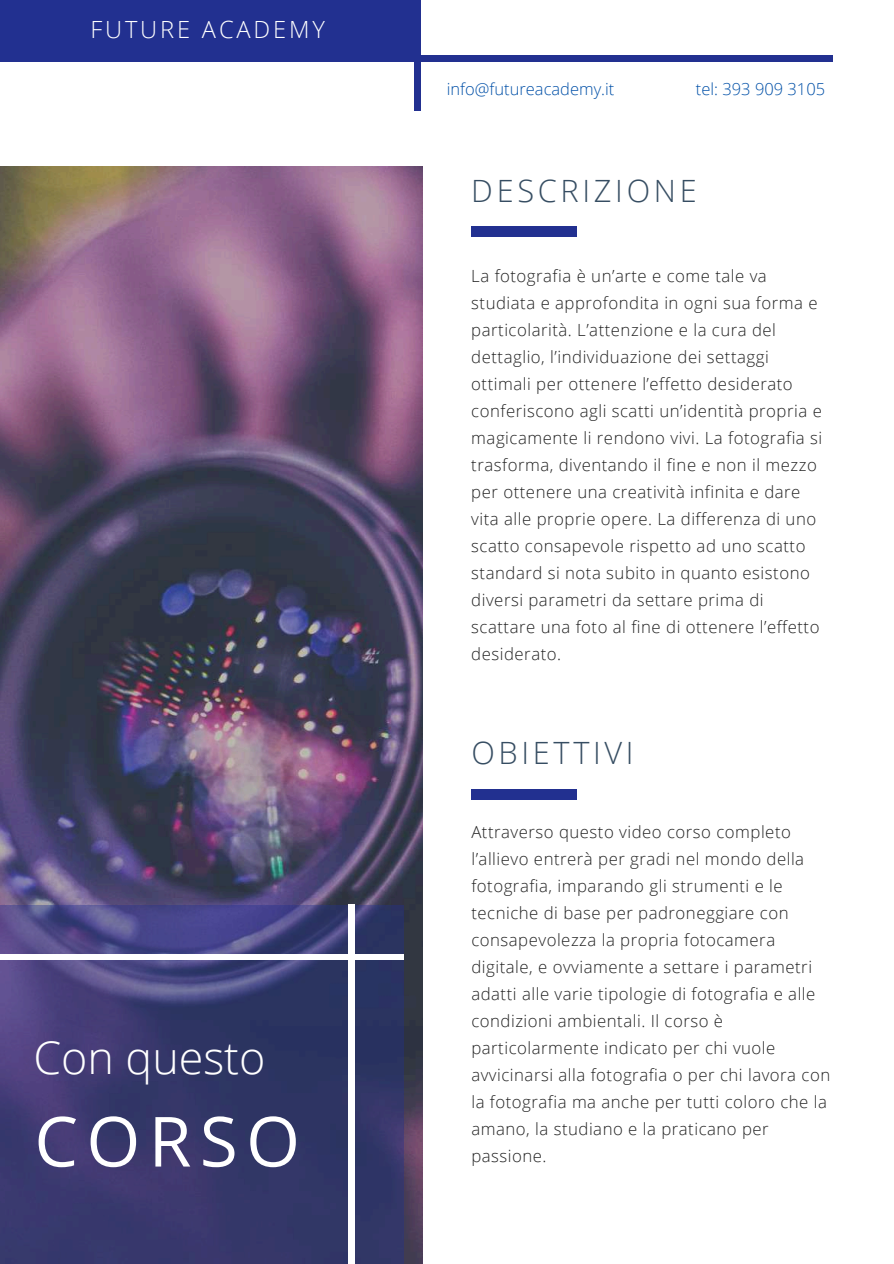
<style>
.page{position:relative;width:894px;height:1264px;background:#fff}
.page>*{position:absolute;margin:0;border:0;box-sizing:border-box;transform-origin:0 0}
.t1{font:69.15px "Open Sans";letter-spacing:.12em;color:#fff}
.t2{font:300 44.85px "Open Sans";color:#fff}
.t3{font:300 30.75px "Open Sans";letter-spacing:.12em;color:#364d62}
.t4{font:300 23.7px "Open Sans";letter-spacing:.12em;color:#fff}
.t5{font:300 16.8px/27px "Open Sans";letter-spacing:.03em;color:#222}
.t6{font:300 16.5px "Open Sans";color:#0351a8}
</style>
<div class="page">
<div style="left:414px;top:0;width:6px;height:111px;background:#223090"></div>
<img style="left:0;top:166px;width:422px;height:1097px">
<svg style="left:0;top:905px;width:404px;height:358px;background:#3b3b70"></svg>
<div style="left:471px;top:227px;width:106px;height:10px;background:#223090"></div>
<div style="left:471px;top:789px;width:106px;height:10px;background:#223090"></div>
<div style="left:0;top:56px;width:832px;height:5px;background:#223090"></div>
<div style="left:0;top:0;width:417px;height:57px;background:#223090"></div>
<div style="left:349px;top:905px;width:5px;height:358px;background:#fff"></div>
<div style="left:0;top:954px;width:404px;height:5px;background:#fff"></div>
<h3 class="t4" style="left:90px;top:12px;width:236px">FUTURE ACADEMY</h3>
<h2 class="t2" style="left:33px;top:1026px;width:233px">Con questo</h2>
<h1 class="t1" style="left:34px;top:1092px;width:267px">CORSO</h1>
<p class="t6" style="left:446px;top:77px;width:169px">info@futureacademy.it</p>
<p class="t6" style="left:695px;top:77px;width:131px">tel: 393 909 3105</p>
<h3 class="t3" style="left:471px;top:169px;width:227px">DESCRIZIONE</h3>
<p class="t5" style="left:471px;top:262px;width:352px">La fotografia è un’arte e come tale va studiata e approfondita in ogni sua forma e particolarità. L’attenzione e la cura del dettaglio, l’individuazione dei settaggi ottimali per ottenere l’effetto desiderato conferiscono agli scatti un’identità propria e magicamente li rendono vivi. La fotografia si trasforma, diventando il fine e non il mezzo per ottenere una creatività infinita e dare vita alle proprie opere. La differenza di uno scatto consapevole rispetto ad uno scatto standard si nota subito in quanto esistono diversi parametri da settare prima di scattare una foto al fine di ottenere l’effetto desiderato.</p>
<h3 class="t3" style="left:471px;top:731px;width:164px">OBIETTIVI</h3>
<p class="t5" style="left:471px;top:818px;width:360px">Attraverso questo video corso completo l’allievo entrerà per gradi nel mondo della fotografia, imparando gli strumenti e le tecniche di base per padroneggiare con consapevolezza la propria fotocamera digitale, e ovviamente a settare i parametri adatti alle varie tipologie di fotografia e alle condizioni ambientali. Il corso è particolarmente indicato per chi vuole avvicinarsi alla fotografia o per chi lavora con la fotografia ma anche per tutti coloro che la amano, la studiano e la praticano per passione.</p>
</div>
